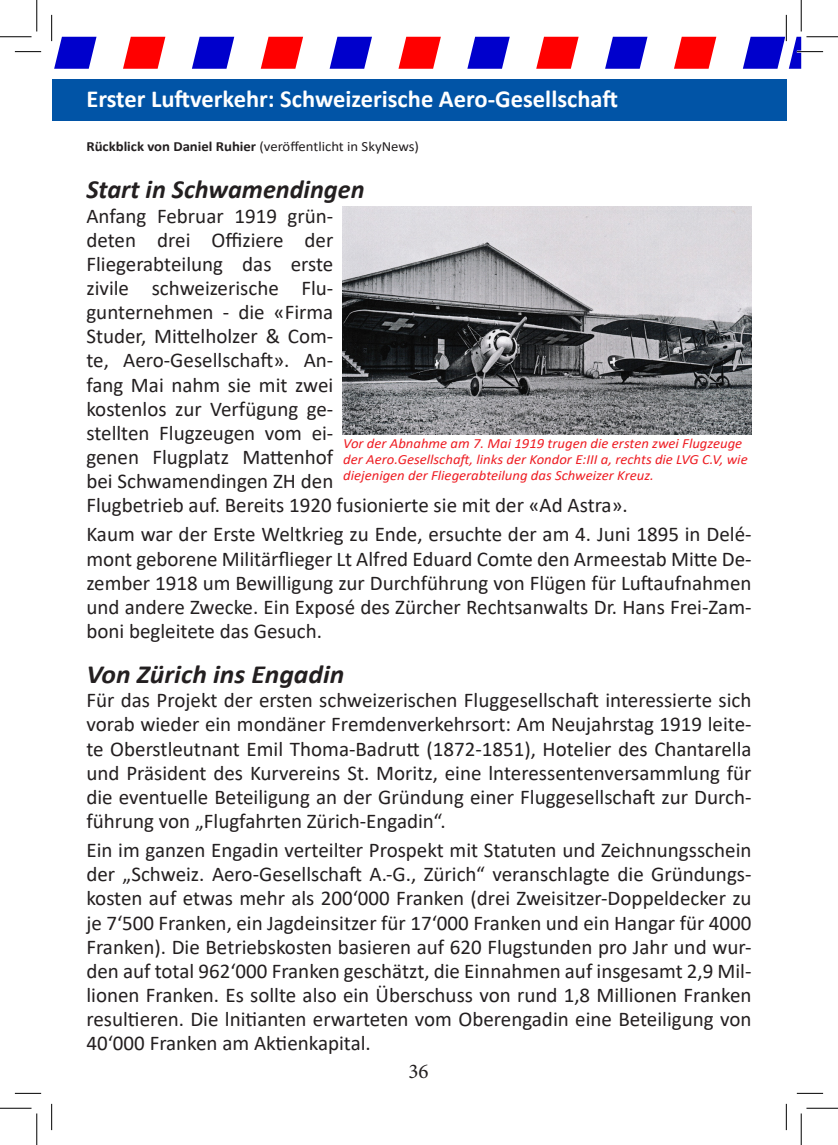
<style>
.page{position:relative;width:838px;height:1145px;background:#fff}
.page>*{position:absolute;margin:0;border:0;box-sizing:border-box;transform-origin:0 0}
.Heading_1{font:italic 700 26.25px "Calibri";color:#231f20}
.Heading_1-2{font:italic 700 26.25px "Calibri";color:#231f20;scale:1.05 1}
.t1{font:700 24.5px "Calibri";color:#fff}
.Heading_1-3{font:21px/24.2px "Calibri";color:#231f20;text-align:justify}
.t2{font:21px "Minion Pro";color:#231f20}
.t3{font:italic 14px/16.1px "Calibri";color:#ee1d23;scale:1.05 1}
.t4{font:14px "Calibri";color:#231f20;scale:1.05 1}
.s1{font-weight:700}
</style>
<div class="page">
<div style="left:52px;top:79px;width:734px;height:42px;background:#0154a6"></div>
<svg style="left:123px;top:37px;width:42px;height:32px"></svg>
<svg style="left:192px;top:37px;width:42px;height:32px"></svg>
<svg style="left:261px;top:37px;width:42px;height:32px"></svg>
<svg style="left:329px;top:37px;width:43px;height:32px"></svg>
<svg style="left:398px;top:37px;width:43px;height:32px"></svg>
<svg style="left:467px;top:37px;width:42px;height:32px"></svg>
<svg style="left:536px;top:37px;width:42px;height:32px"></svg>
<svg style="left:605px;top:37px;width:42px;height:32px"></svg>
<svg style="left:674px;top:37px;width:42px;height:32px"></svg>
<img style="left:342px;top:207px;width:409px;height:228px">
<svg style="left:15px;top:51px;width:26px;height:1px"></svg>
<svg style="left:15px;top:1093px;width:26px;height:1px"></svg>
<svg style="left:796px;top:1093px;width:27px;height:1px"></svg>
<svg style="left:51px;top:15px;width:45px;height:54px"></svg>
<svg style="left:51px;top:1104px;width:1px;height:26px"></svg>
<svg style="left:742px;top:15px;width:81px;height:54px"></svg>
<svg style="left:786px;top:1104px;width:1px;height:26px"></svg>
<hr style="left:806px;top:36px;width:31px;height:2px;background:#fff">
<hr style="left:800px;top:0;width:2px;height:31px;background:#fff">
<hr style="left:0;top:36px;width:32px;height:1px;background:#000">
<hr style="left:806px;top:36px;width:31px;height:1px;background:#000">
<hr style="left:0;top:1108px;width:32px;height:1px;background:#000">
<hr style="left:806px;top:1108px;width:31px;height:1px;background:#000">
<hr style="left:36px;top:0;width:1px;height:31px;background:#000">
<hr style="left:36px;top:1113px;width:1px;height:32px;background:#000">
<hr style="left:800px;top:0;width:1px;height:31px;background:#000">
<hr style="left:800px;top:1113px;width:1px;height:32px;background:#000">
<p class="t1" style="left:86px;top:82px;width:533px">Erster Luftverkehr: Schweizerische Aero-Gesellschaft</p>
<p class="t4" style="left:86px;top:136px;width:318px"><span class="s1">Rückblick von Daniel Ruhier</span> (veröffentlicht in SkyNews)</p>
<p class="Heading_1" style="left:86px;top:171px;width:279px">Start in Schwamendingen</p>
<p class="Heading_1-3" style="left:86px;top:203px;width:542px;text-align:left">Anfang Februar 1919 grün-<br>deten drei Offiziere der<br>Fliegerabteilung das erste<br>zivile schweizerische Flu-<br>gunternehmen - die «Firma<br>Studer, Mittelholzer &amp; Com-<br>te, Aero-Gesellschaft». An-<br>fang Mai nahm sie mit zwei<br>kostenlos zur Verfügung ge-<br>stellten Flugzeugen vom ei-<br>genen Flugplatz Mattenhof<br>bei Schwamendingen ZH den<br>Flugbetrieb auf. Bereits 1920 fusionierte sie mit der «Ad Astra».</p>
<p class="Heading_1-3" style="left:86px;top:522px;width:666px">Kaum war der Erste Weltkrieg zu Ende, ersuchte der am 4. Juni 1895 in Delé&shy;mont geborene Militärflieger Lt Alfred Eduard Comte den Armeestab Mitte De&shy;zember 1918 um Bewilligung zur Durchführung von Flügen für Luftaufnahmen und andere Zwecke. Ein Exposé des Zürcher Rechtsanwalts Dr. Hans Frei-Zam&shy;boni begleitete das Gesuch.</p>
<p class="Heading_1-2" style="left:86px;top:656px;width:247px">Von Zürich ins Engadin</p>
<p class="Heading_1-3" style="left:86px;top:688px;width:666px">Für das Projekt der ersten schweizerischen Fluggesellschaft interessierte sich vorab wieder ein mondäner Fremdenverkehrsort: Am Neujahrstag 1919 leite&shy;te Oberstleutnant Emil Thoma-Badrutt (1872-1851), Hotelier des Chantarella und Präsident des Kurvereins St. Moritz, eine lnteressentenversammlung für die eventuelle Beteiligung an der Gründung einer Fluggesellschaft zur Durch&shy;führung von „Flugfahrten Zürich-Engadin“.</p>
<p class="Heading_1-3" style="left:86px;top:838px;width:666px">Ein im ganzen Engadin verteilter Prospekt mit Statuten und Zeichnungsschein der „Schweiz. Aero-Gesellschaft A.-G., Zürich“ veranschlagte die Gründungs&shy;kosten auf etwas mehr als 200‘000 Franken (drei Zweisitzer-Doppeldecker zu je 7‘500 Franken, ein Jagdeinsitzer für 17‘000 Franken und ein Hangar für 4000<br>Franken). Die Betriebskosten basieren auf 620 Flugstunden pro Jahr und wur&shy;den auf total 962‘000 Franken geschätzt, die Einnahmen auf insgesamt 2,9 Mil&shy;lionen Franken. Es sollte also ein Überschuss von rund 1,8 Millionen Franken resultieren. Die lnitianten erwarteten vom Oberengadin eine Beteiligung von 40‘000 Franken am Aktienkapital.</p>
<p class="t3" style="left:343px;top:435px;width:386px">Vor der Abnahme am 7. Mai 1919 trugen die ersten zwei Flugzeuge der Aero.Gesellschaft, links der Kondor E:III a, rechts die LVG C.V, wie diejenigen der Fliegerabteilung das Schweizer Kreuz.</p>
<p class="t2" style="left:408px;top:1057px;width:22px">36</p>
</div>
